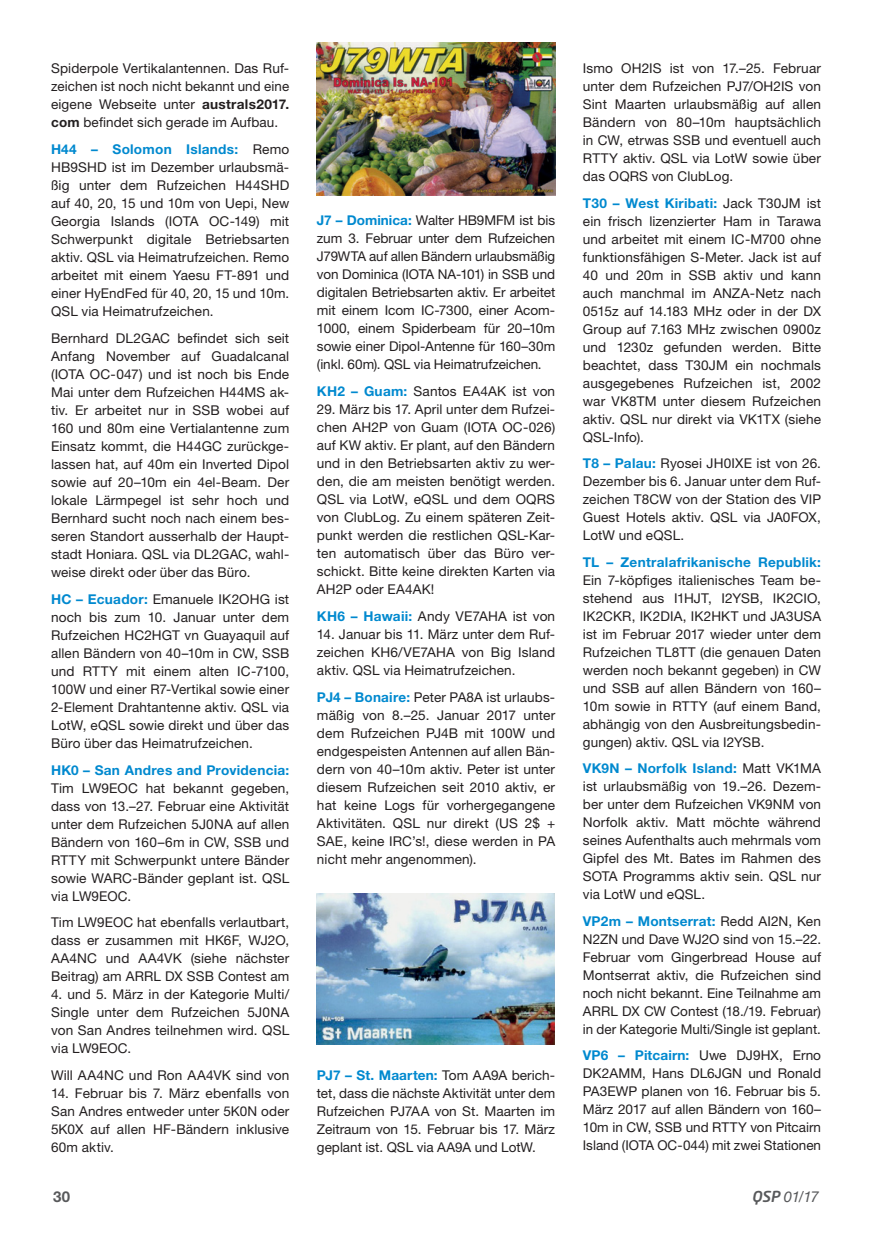
<style>
.page{position:relative;width:872px;height:1233px;background:#fff}
.page>*{position:absolute;margin:0;border:0;box-sizing:border-box;transform-origin:0 0}
.t1{font:italic 15px "Helvetica Neue";color:#58595b}
.t2{font:700 15px "Helvetica Neue LT Std";color:#58595b}
.t3{font:13.5px/18px "Helvetica Neue LT Std";letter-spacing:.01em;color:#231f20;text-align:justify}
.t4{font:700 13.5px "Helvetica Neue LT Std";letter-spacing:.02em;color:#0089cf}
.s1{font-weight:700}
.s2{font-weight:700;color:#0089cf}
.s3{font-family:"Neo Tech";font-weight:500}
</style>
<div class="page">
<img style="left:317px;top:893px;width:237px;height:151px">
<img style="left:317px;top:42px;width:238px;height:154px">
<p class="t3" style="left:51px;top:61px;width:240px">Spiderpole Vertikalantennen. Das Ruf&shy;zeichen ist noch nicht bekannt und eine eigene Webseite unter <span class="s1">australs2017. com</span> befindet sich gerade im Aufbau.</p>
<p class="t3" style="left:51px;top:141px;width:240px"><span class="s2">H44 – Solomon Islands:</span> Remo HB9SHD ist im Dezember urlaubsmä&shy;ßig unter dem Rufzeichen H44SHD auf 40, 20, 15 und 10m von Uepi, New Georgia Islands (IOTA OC-149) mit Schwerpunkt digitale Betriebsarten aktiv. QSL via Heimatrufzeichen. Remo arbeitet mit einem Yaesu FT-891 und einer HyEndFed für 40, 20, 15 und 10m.<br>QSL via Heimatrufzeichen.</p>
<p class="t3" style="left:51px;top:330px;width:240px">Bernhard DL2GAC befindet sich seit Anfang November auf Guadalcanal (IOTA OC-047) und ist noch bis Ende Mai unter dem Rufzeichen H44MS ak&shy;tiv. Er arbeitet nur in SSB wobei auf 160 und 80m eine Vertialantenne zum Einsatz kommt, die H44GC zurückge&shy;lassen hat, auf 40m ein Inverted Dipol sowie auf 20–10m ein 4el-Beam. Der lokale Lärmpegel ist sehr hoch und Bernhard sucht noch nach einem bes&shy;seren Standort ausserhalb der Haupt&shy;stadt Honiara. QSL via DL2GAC, wahl&shy;weise direkt oder über das Büro.</p>
<p class="t3" style="left:51px;top:591px;width:240px"><span class="s2">HC – Ecuador:</span> Emanuele IK2OHG ist noch bis zum 10. Januar unter dem Rufzeichen HC2HGT vn Guayaquil auf allen Bändern von 40–10m in CW, SSB und RTTY mit einem alten IC-7100, 100W und einer R7-Vertikal sowie einer 2-Element Drahtantenne aktiv. QSL via LotW, eQSL sowie direkt und über das Büro über das Heimatrufzeichen.</p>
<p class="t4" style="left:51px;top:765px;width:240px">HK0 – San Andres and Providencia:</p>
<p class="t3" style="left:51px;top:780px;width:240px">Tim LW9EOC hat bekannt gegeben, dass von 13.–27. Februar eine Aktivität unter dem Rufzeichen 5J0NA auf allen Bändern von 160–6m in CW, SSB und RTTY mit Schwerpunkt untere Bänder sowie WARC-Bänder geplant ist. QSL via LW9EOC.</p>
<p class="t3" style="left:51px;top:915px;width:240px">Tim LW9EOC hat ebenfalls verlautbart, dass er zusammen mit HK6F, WJ2O, AA4NC und AA4VK (siehe nächster Beitrag) am ARRL DX SSB Contest am</p>
<p class="t3" style="left:51px;top:987px;width:240px">4. und 5. März in der Kategorie Multi/ Single unter dem Rufzeichen 5J0NA von San Andres teilnehmen wird. QSL via LW9EOC.</p>
<p class="t3" style="left:51px;top:1068px;width:240px">Will AA4NC und Ron AA4VK sind von</p>
<p class="t3" style="left:51px;top:1086px;width:240px">14. Februar bis 7. März ebenfalls von San Andres entweder unter 5K0N oder 5K0X auf allen HF-Bändern inklusive 60m aktiv.</p>
<p class="t3" style="left:317px;top:213px;width:240px"><span class="s2">J7 – Dominica:</span> Walter HB9MFM ist bis zum 3. Februar unter dem Rufzeichen J79WTA auf allen Bändern urlaubsmäßig von Dominica (IOTA NA-101) in SSB und digitalen Betriebsarten aktiv. Er arbeitet mit einem Icom IC-7300, einer Acom-1000, einem Spiderbeam für 20–10m sowie einer Dipol-Antenne für 160–30m (inkl. 60m). QSL via Heimatrufzeichen.</p>
<p class="t3" style="left:317px;top:384px;width:240px"><span class="s2">KH2 – Guam:</span> Santos EA4AK ist von</p>
<p class="t3" style="left:317px;top:402px;width:240px">29. März bis 17. April unter dem Rufzei&shy;chen AH2P von Guam (IOTA OC-026) auf KW aktiv. Er plant, auf den Bändern und in den Betriebsarten aktiv zu wer&shy;den, die am meisten benötigt werden.<br>QSL via LotW, eQSL und dem OQRS von ClubLog. Zu einem späteren Zeit&shy;punkt werden die restlichen QSL-Kar&shy;ten automatisch über das Büro ver&shy;schickt. Bitte keine direkten Karten via AH2P oder EA4AK!</p>
<p class="t3" style="left:317px;top:609px;width:240px"><span class="s2">KH6 – Hawaii:</span> Andy VE7AHA ist von</p>
<p class="t3" style="left:317px;top:627px;width:240px">14. Januar bis 11. März unter dem Ruf&shy;zeichen KH6/VE7AHA von Big Island aktiv. QSL via Heimatrufzeichen.</p>
<p class="t3" style="left:317px;top:689px;width:240px"><span class="s2">PJ4 – Bonaire:</span> Peter PA8A ist urlaubs&shy;mäßig von 8.–25. Januar 2017 unter dem Rufzeichen PJ4B mit 100W und endgespeisten Antennen auf allen Bän&shy;dern von 40–10m aktiv. Peter ist unter diesem Rufzeichen seit 2010 aktiv, er hat keine Logs für vorhergegangene Aktivitäten. QSL nur direkt (US 2$ + SAE, keine IRC’s!, diese werden in PA nicht mehr angenommen).</p>
<p class="t3" style="left:317px;top:1068px;width:240px"><span class="s2">PJ7 – St. Maarten:</span> Tom AA9A berich&shy;tet, dass die nächste Aktivität unter dem Rufzeichen PJ7AA von St. Maarten im Zeitraum von 15. Februar bis 17. März geplant ist. QSL via AA9A und LotW.</p>
<p class="t3" style="left:583px;top:61px;width:240px">Ismo OH2IS ist von 17.–25. Februar unter dem Rufzeichen PJ7/OH2IS von Sint Maarten urlaubsmäßig auf allen Bändern von 80–10m hauptsächlich in CW, etrwas SSB und eventuell auch RTTY aktiv. QSL via LotW sowie über das OQRS von ClubLog.</p>
<p class="t3" style="left:583px;top:195px;width:240px"><span class="s2">T30 – West Kiribati:</span> Jack T30JM ist ein frisch lizenzierter Ham in Tarawa und arbeitet mit einem IC-M700 ohne funktionsfähigen S-Meter. Jack ist auf 40 und 20m in SSB aktiv und kann auch manchmal im ANZA-Netz nach 0515z auf 14.183 MHz oder in der DX Group auf 7.163 MHz zwischen 0900z und 1230z gefunden werden. Bitte beachtet, dass T30JM ein nochmals ausgegebenes Rufzeichen ist, 2002 war VK8TM unter diesem Rufzeichen aktiv. QSL nur direkt via VK1TX (siehe QSL-Info).</p>
<p class="t3" style="left:583px;top:456px;width:240px"><span class="s2">T8 – Palau:</span> Ryosei JH0IXE ist von 26.<br>Dezember bis 6. Januar unter dem Ruf&shy;zeichen T8CW von der Station des VIP Guest Hotels aktiv. QSL via JA0FOX, LotW und eQSL.</p>
<p class="t4" style="left:583px;top:557px;width:240px">TL – Zentralafrikanische Republik:</p>
<p class="t3" style="left:583px;top:572px;width:240px">Ein 7-köpfiges italienisches Team be&shy;stehend aus I1HJT, I2YSB, IK2CIO, IK2CKR, IK2DIA, IK2HKT und JA3USA ist im Februar 2017 wieder unter dem Rufzeichen TL8TT (die genauen Daten werden noch bekannt gegeben) in CW und SSB auf allen Bändern von 160– 10m sowie in RTTY (auf einem Band, abhängig von den Ausbreitungsbedin&shy;gungen) aktiv. QSL via I2YSB.</p>
<p class="t3" style="left:583px;top:761px;width:240px"><span class="s2">VK9N – Norfolk Island:</span> Matt VK1MA ist urlaubsmäßig von 19.–26. Dezem&shy;ber unter dem Rufzeichen VK9NM von Norfolk aktiv. Matt möchte während seines Aufenthalts auch mehrmals vom Gipfel des Mt. Bates im Rahmen des SOTA Programms aktiv sein. QSL nur via LotW und eQSL.</p>
<p class="t3" style="left:583px;top:913px;width:240px"><span class="s2">VP2m – Montserrat:</span> Redd AI2N, Ken N2ZN und Dave WJ2O sind von 15.–22.<br>Februar vom Gingerbread House auf Montserrat aktiv, die Rufzeichen sind noch nicht bekannt. Eine Teilnahme am ARRL DX CW Contest (18./19. Februar) in der Kategorie Multi/Single ist geplant.</p>
<p class="t3" style="left:583px;top:1048px;width:240px"><span class="s2">VP6 – Pitcairn:</span> Uwe DJ9HX, Erno DK2AMM, Hans DL6JGN und Ronald PA3EWP planen von 16. Februar bis 5.<br>März 2017 auf allen Bändern von 160– 10m in CW, SSB und RTTY von Pitcairn Island (IOTA OC-044) mit zwei Stationen</p>
<p class="t2" style="left:53px;top:1192px;width:19px">30</p>
<p class="t1" style="left:751px;top:1188px;width:69px"><span class="s3">QSP</span> 01/17</p>
</div>
